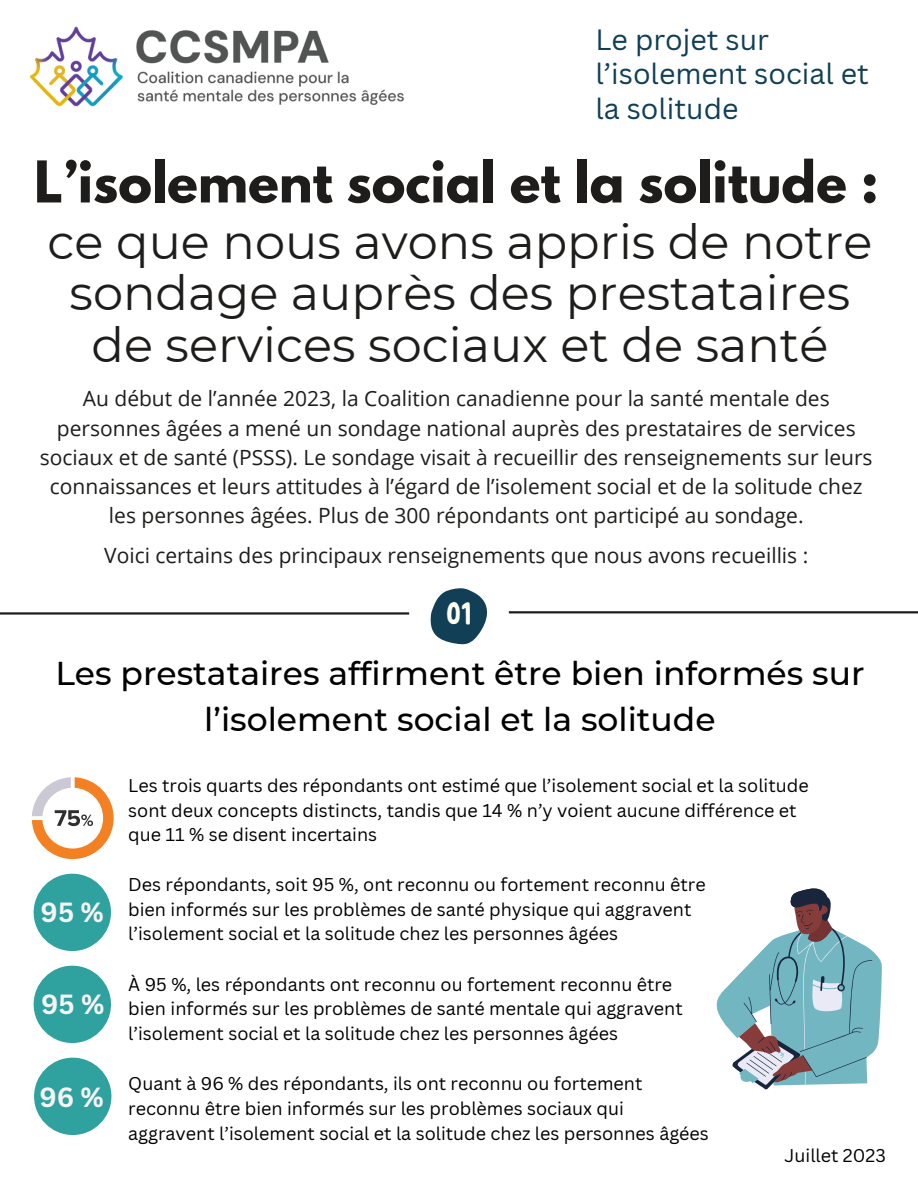
<style>
.page{position:relative;width:918px;height:1188px;background:#fff}
.page>*{position:absolute;margin:0;border:0;box-sizing:border-box;transform-origin:0 0}
.t1{font:700 51px "League Spartan";color:#1e1d1b}
.t2{font:48px/51.8px "Montserrat";color:#1e1d1b;text-align:center}
.t3{font:500 33px/46.2px "Montserrat";color:#000;text-align:center}
.t4{font:31.5px "Bobby Jones Soft";color:#fffff0}
.t5{font:28.5px/34.2px "Canva Sans";color:#103f56}
.t6{font:700 27px "Canva Sans";color:#f5f3f3}
.t7{font:21px/29.2px "Open Sans";color:#1e1d1b;text-align:center}
.t8{font:18px/24.8px "Canva Sans";color:#000}
</style>
<div class="page">
<hr style="left:0;top:612px;width:409px;height:3px;background:#1e1d1b">
<hr style="left:509px;top:611px;width:409px;height:2px;background:#1e1d1b">
<svg style="left:431px;top:588px;width:56px;height:57px"></svg>
<div style="left:34px;top:874px;width:77px;height:77px;background:#2fa19f;border-radius:50%"></div>
<div style="left:34px;top:966px;width:77px;height:77px;background:#2fa19f;border-radius:50%"></div>
<div style="left:34px;top:1058px;width:77px;height:77px;background:#2fa19f;border-radius:50%"></div>
<svg style="left:32px;top:777px;width:82px;height:82px"></svg>
<svg style="left:716px;top:888px;width:166px;height:202px"></svg>
<img style="left:29px;top:26px;width:375px;height:81px">
<p class="t5" style="left:596px;top:22px;width:275px">Le projet sur l’isolement social et la solitude</p>
<p class="t1" style="left:34px;top:157px;width:846px">L’isolement social et la solitude :</p>
<p class="t2" style="left:48px;top:216px;width:826px">ce que nous avons appris de notre sondage auprès des prestataires de services sociaux et de santé</p>
<p class="t7" style="left:40px;top:384px;width:834px">Au début de l’année 2023, la Coalition canadienne pour la santé mentale des personnes âgées a mené un sondage national auprès des prestataires de services sociaux et de santé (PSSS). Le sondage visait à recueillir des renseignements sur leurs connaissances et leurs attitudes à l’égard de l’isolement social et de la solitude chez les personnes âgées. Plus de 300 répondants ont participé au sondage.</p>
<p class="t7" style="left:104px;top:540px;width:706px">Voici certains des principaux renseignements que nous avons recueillis :</p>
<p class="t4" style="left:446px;top:594px;width:27px">01</p>
<p class="t3" style="left:55px;top:650px;width:811px">Les prestataires affirment être bien informés sur l’isolement social et la solitude</p>
<p class="t6" style="left:41px;top:893px;width:65px">95 %</p>
<p class="t6" style="left:41px;top:985px;width:65px">95 %</p>
<p class="t6" style="left:39px;top:1078px;width:66px">96 %</p>
<p class="t8" style="left:128px;top:773px;width:682px">Les trois quarts des répondants ont estimé que l’isolement social et la solitude sont deux concepts distincts, tandis que 14 % n’y voient aucune différence et que 11 % se disent incertains</p>
<p class="t8" style="left:128px;top:871px;width:579px">Des répondants, soit 95 %, ont reconnu ou fortement reconnu être bien informés sur les problèmes de santé physique qui aggravent l’isolement social et la solitude chez les personnes âgées</p>
<p class="t8" style="left:128px;top:971px;width:556px">À 95 %, les répondants ont reconnu ou fortement reconnu être bien informés sur les problèmes de santé mentale qui aggravent l’isolement social et la solitude chez les personnes âgées</p>
<p class="t8" style="left:128px;top:1071px;width:582px">Quant à 96 % des répondants, ils ont reconnu ou fortement reconnu être bien informés sur les problèmes sociaux qui aggravent l’isolement social et la solitude chez les personnes âgées</p>
<p class="t8" style="left:785px;top:1142px;width:103px">Juillet 2023</p>
</div>
